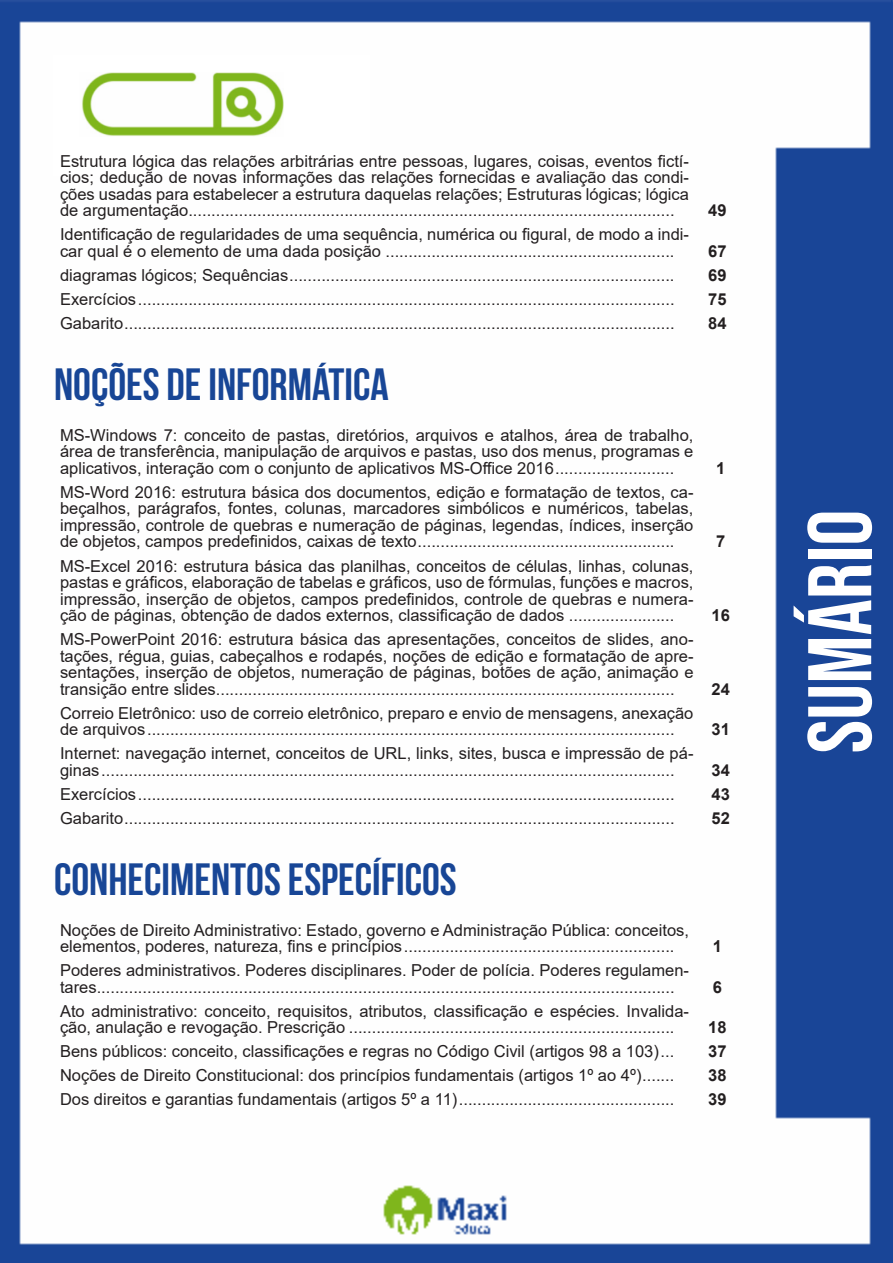
<style>
.page{position:relative;width:893px;height:1263px;background:#fff}
.page>*{position:absolute;margin:0;border:0;box-sizing:border-box;transform-origin:0 0}
.t1{font:90px "Bebas Neue";color:#fff}
.t2{font:700 45px "Bebas Neue";color:#184696}
.ALTERNATIVAS{font:16.5px/16.5px "Arial";color:#231f20}
.INDICE{font:700 16.5px "Arial";color:#231f20}
</style>
<div class="page">
<img style="left:0;top:0;width:893px;height:1263px">
<div style="left:53px;top:55px;width:317px;height:121px;background:#fff"></div>
<img style="left:82px;top:72px;width:201px;height:64px">
<p class="ALTERNATIVAS" style="left:60px;top:153px;width:630px;text-align:justify">Estrutura lógica das relações arbitrárias entre pessoas, lugares, coisas, eventos fictí&shy;cios; dedução de novas informações das relações fornecidas e avaliação das condi&shy;ções usadas para estabelecer a estrutura daquelas relações; Estruturas lógicas; lógica de argumentação..........................................................................................................</p>
<p class="ALTERNATIVAS" style="left:60px;top:226px;width:630px">Identificação de regularidades de uma sequência, numérica ou figural, de modo a indi&shy;car qual é o elemento de uma dada posição ...............................................................</p>
<p class="INDICE" style="left:708px;top:199px;width:20px">49</p>
<p class="INDICE" style="left:708px;top:239px;width:20px">67</p>
<p class="ALTERNATIVAS" style="left:60px;top:267px;width:616px">diagramas lógicos; Sequências....................................................................................</p>
<p class="INDICE" style="left:708px;top:263px;width:20px">69</p>
<p class="ALTERNATIVAS" style="left:60px;top:291px;width:616px">Exercícios.....................................................................................................................</p>
<p class="INDICE" style="left:708px;top:287px;width:20px">75</p>
<p class="ALTERNATIVAS" style="left:60px;top:315px;width:616px">Gabarito........................................................................................................................</p>
<p class="INDICE" style="left:708px;top:311px;width:20px">84</p>
<p class="t2" style="left:54px;top:360px;width:336px">NOÇÕES DE INFORMÁTICA</p>
<p class="ALTERNATIVAS" style="left:60px;top:427px;width:635px;text-align:justify">MS-Windows 7: conceito de pastas, diretórios, arquivos e atalhos, área de trabalho, área de transferência, manipulação de arquivos e pastas, uso dos menus, programas e aplicativos, interação com o conjunto de aplicativos MS-Office 2016..........................</p>
<p class="INDICE" style="left:716px;top:456px;width:11px">1</p>
<p class="ALTERNATIVAS" style="left:60px;top:484px;width:635px;text-align:justify">MS-Word 2016: estrutura básica dos documentos, edição e formatação de textos, ca&shy;beçalhos, parágrafos, fontes, colunas, marcadores simbólicos e numéricos, tabelas, impressão, controle de quebras e numeração de páginas, legendas, índices, inserção de objetos, campos predefinidos, caixas de texto........................................................</p>
<p class="ALTERNATIVAS" style="left:60px;top:557px;width:635px;text-align:justify">MS-Excel 2016: estrutura básica das planilhas, conceitos de células, linhas, colunas, pastas e gráficos, elaboração de tabelas e gráficos, uso de fórmulas, funções e macros, impressão, inserção de objetos, campos predefinidos, controle de quebras e numera&shy;ção de páginas, obtenção de dados externos, classificação de dados .......................</p>
<p class="ALTERNATIVAS" style="left:60px;top:631px;width:635px;text-align:justify">MS-PowerPoint 2016: estrutura básica das apresentações, conceitos de slides, ano&shy;tações, régua, guias, cabeçalhos e rodapés, noções de edição e formatação de apre&shy;sentações, inserção de objetos, numeração de páginas, botões de ação, animação e transição entre slides....................................................................................................</p>
<p class="ALTERNATIVAS" style="left:60px;top:704px;width:635px">Correio Eletrônico: uso de correio eletrônico, preparo e envio de mensagens, anexação de arquivos...................................................................................................................</p>
<p class="ALTERNATIVAS" style="left:60px;top:745px;width:635px">Internet: navegação internet, conceitos de URL, links, sites, busca e impressão de pá&shy;ginas.............................................................................................................................</p>
<p class="INDICE" style="left:716px;top:530px;width:11px">7</p>
<p class="INDICE" style="left:712px;top:604px;width:20px">16</p>
<p class="INDICE" style="left:712px;top:677px;width:20px">24</p>
<p class="INDICE" style="left:712px;top:718px;width:20px">31</p>
<p class="INDICE" style="left:712px;top:758px;width:20px">34</p>
<p class="ALTERNATIVAS" style="left:60px;top:785px;width:616px">Exercícios.....................................................................................................................</p>
<p class="INDICE" style="left:712px;top:782px;width:20px">43</p>
<p class="ALTERNATIVAS" style="left:60px;top:809px;width:616px">Gabarito........................................................................................................................</p>
<p class="INDICE" style="left:712px;top:806px;width:20px">52</p>
<p class="t2" style="left:54px;top:854px;width:404px">CONHECIMENTOS ESPECÍFICOS</p>
<p class="ALTERNATIVAS" style="left:60px;top:921px;width:630px">Noções de Direito Administrativo: Estado, governo e Administração Pública: conceitos, elementos, poderes, natureza, fins e princípios...........................................................</p>
<p class="INDICE" style="left:713px;top:935px;width:11px">1</p>
<p class="ALTERNATIVAS" style="left:60px;top:962px;width:630px">Poderes administrativos. Poderes disciplinares. Poder de polícia. Poderes regulamen&shy;tares..............................................................................................................................</p>
<p class="ALTERNATIVAS" style="left:60px;top:1002px;width:630px">Ato administrativo: conceito, requisitos, atributos, classificação e espécies. Invalida&shy;ção, anulação e revogação. Prescrição .......................................................................</p>
<p class="INDICE" style="left:713px;top:975px;width:11px">6</p>
<p class="INDICE" style="left:708px;top:1016px;width:20px">18</p>
<p class="ALTERNATIVAS" style="left:60px;top:1043px;width:616px">Bens públicos: conceito, classificações e regras no Código Civil (artigos 98 a 103)...</p>
<p class="INDICE" style="left:708px;top:1040px;width:20px">37</p>
<p class="ALTERNATIVAS" style="left:60px;top:1067px;width:616px">Noções de Direito Constitucional: dos princípios fundamentais (artigos 1º ao 4º).......</p>
<p class="INDICE" style="left:708px;top:1064px;width:20px">38</p>
<p class="ALTERNATIVAS" style="left:60px;top:1091px;width:616px">Dos direitos e garantias fundamentais (artigos 5º a 11)...............................................</p>
<p class="INDICE" style="left:708px;top:1088px;width:20px">39</p>
<h1 class="t1" style="left:789px;top:753px;width:245px;rotate:-90deg">sumário</h1>
</div>
